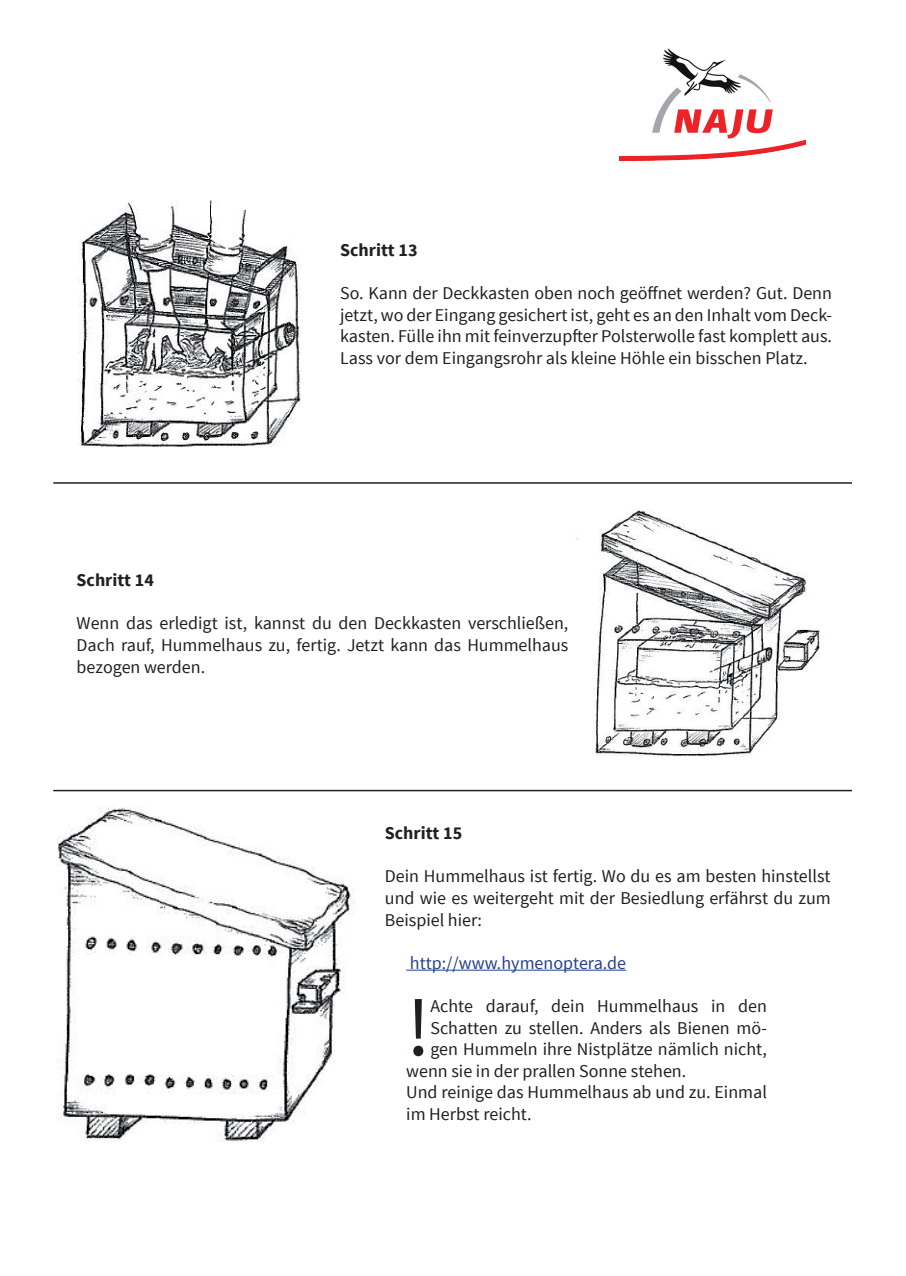
<style>
.page{position:relative;width:906px;height:1276px;background:#fff}
.page>*{position:absolute;margin:0;border:0;box-sizing:border-box;transform-origin:0 0}
.t1{font:83.85px "Source Sans Pro";color:#231f20}
.t2{font:18px/21.6px "Source Sans Pro";color:#231f20;text-align:justify}
.t3{font:700 18px "Source Sans Pro";color:#231f20}
.t4{font:18px "Source Sans Pro";color:#253f8e}
</style>
<div class="page">
<img style="left:57px;top:806px;width:298px;height:335px">
<img style="left:619px;top:48px;width:186px;height:112px">
<hr style="left:406px;top:969px;width:220px;height:1px;background:#253f8e">
<img style="left:576px;top:510px;width:244px;height:247px">
<img style="left:78px;top:200px;width:224px;height:247px">
<hr style="left:53px;top:482px;width:799px;height:2px;background:#231f20">
<hr style="left:53px;top:790px;width:799px;height:1px;background:#231f20">
<p class="t3" style="left:340px;top:238px;width:79px">Schritt 13</p>
<p class="t2" style="left:340px;top:283px;width:493px">So. Kann der Deckkasten oben noch geöffnet werden? Gut. Denn jetzt, wo der Eingang gesichert ist, geht es an den Inhalt vom Deck&shy;kasten. Fülle ihn mit feinverzupfter Polsterwolle fast komplett aus.<br>Lass vor dem Eingangsrohr als kleine Höhle ein bisschen Platz.</p>
<p class="t3" style="left:77px;top:569px;width:79px">Schritt 14</p>
<p class="t2" style="left:77px;top:613px;width:493px">Wenn das erledigt ist, kannst du den Deckkasten verschließen, Dach rauf, Hummelhaus zu, fertig. Jetzt kann das Hummelhaus bezogen werden.</p>
<p class="t3" style="left:385px;top:821px;width:79px">Schritt 15</p>
<p class="t2" style="left:385px;top:866px;width:447px">Dein Hummelhaus ist fertig. Wo du es am besten hinstellst und wie es weitergeht mit der Besiedlung erfährst du zum Beispiel hier:</p>
<p class="t4" style="left:410px;top:951px;width:218px">http://www.hymenoptera.de</p>
<h1 class="t1" style="left:406px;top:975px;width:26px">!</h1>
<p class="t2" style="left:430px;top:995px;width:338px">Achte darauf, dein Hummelhaus in den</p>
<p class="t2" style="left:430px;top:1017px;width:338px">Schatten zu stellen. Anders als Bienen mö-</p>
<p class="t2" style="left:430px;top:1038px;width:338px">gen Hummeln ihre Nistplätze nämlich nicht,</p>
<p class="t2" style="left:406px;top:1060px;width:281px">wenn sie in der prallen Sonne stehen.</p>
<p class="t2" style="left:406px;top:1082px;width:362px">Und reinige das Hummelhaus ab und zu. Einmal</p>
<p class="t2" style="left:406px;top:1103px;width:127px">im Herbst reicht.</p>
</div>
